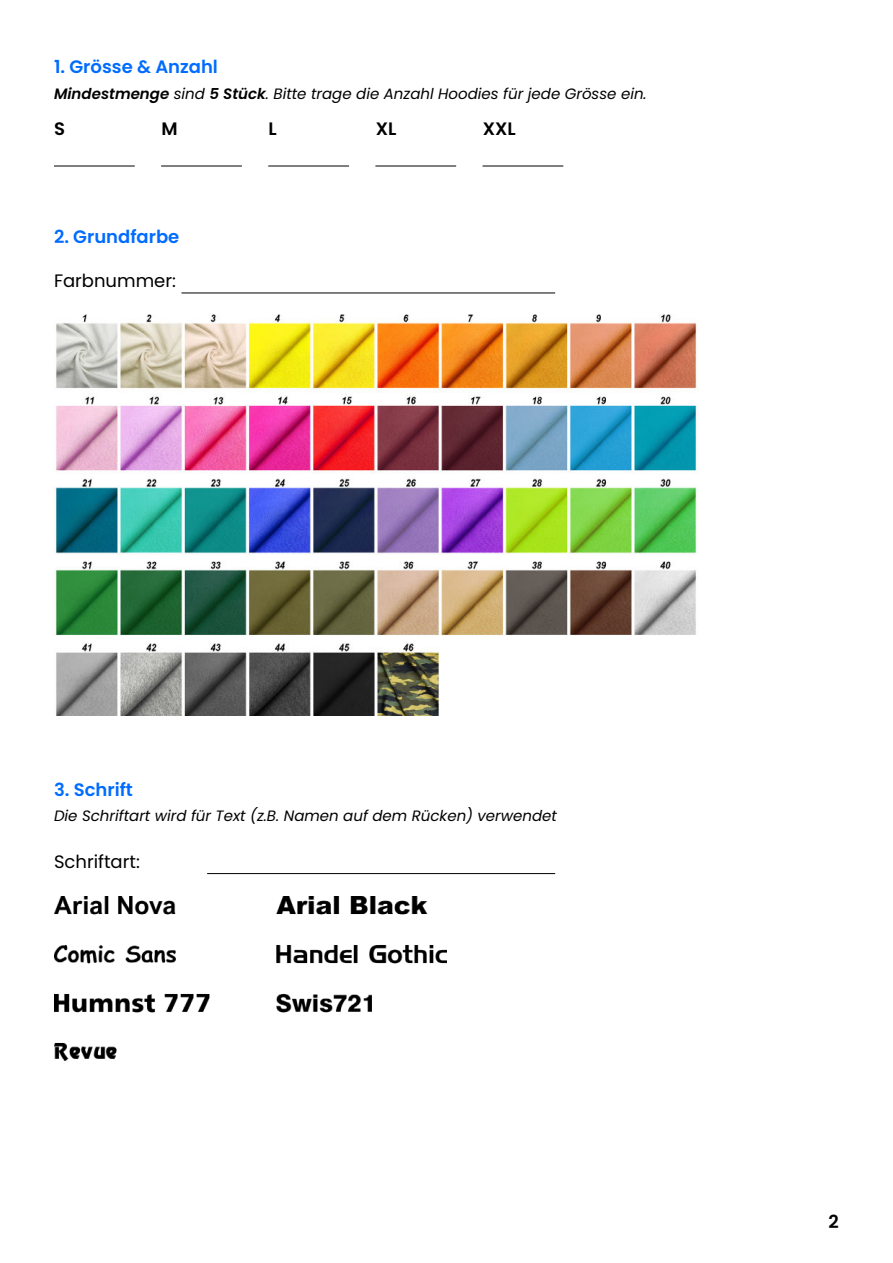
<style>
.page{position:relative;width:893px;height:1263px;background:#fff}
.page>*{position:absolute;margin:0;border:0;box-sizing:border-box;transform-origin:0 0}
.t1{font:600 18px "Poppins";color:#006cff}
.t2{font:18px "Poppins";color:#000}
.t3{font:600 18px "Poppins";color:#000}
.t4{font:italic 15px "Poppins";color:#000}
.s1{font-weight:600}
</style>
<div class="page">
<hr style="left:54px;top:166px;width:81px;height:1px;background:#000">
<hr style="left:161px;top:166px;width:81px;height:1px;background:#000">
<hr style="left:268px;top:166px;width:81px;height:1px;background:#000">
<hr style="left:375px;top:166px;width:81px;height:1px;background:#000">
<hr style="left:483px;top:166px;width:80px;height:1px;background:#000">
<hr style="left:181px;top:293px;width:374px;height:1px;background:#000">
<hr style="left:207px;top:873px;width:348px;height:1px;background:#000">
<img style="left:54px;top:896px;width:392px;height:165px">
<img style="left:53px;top:314px;width:646px;height:401px">
<p class="t1" style="left:54px;top:56px;width:165px">1. Grösse &amp; Anzahl</p>
<p class="t4" style="left:54px;top:85px;width:594px"><span class="s1">Mindestmenge</span> sind <span class="s1">5 Stück</span>. Bitte trage die Anzahl Hoodies für jede Grösse ein.</p>
<p class="t3" style="left:54px;top:118px;width:12px">S</p>
<p class="t3" style="left:161px;top:118px;width:18px">M</p>
<p class="t3" style="left:269px;top:118px;width:10px">L</p>
<p class="t3" style="left:376px;top:118px;width:22px">XL</p>
<p class="t3" style="left:483px;top:118px;width:34px">XXL</p>
<p class="t1" style="left:54px;top:226px;width:127px">2. Grundfarbe</p>
<p class="t2" style="left:54px;top:270px;width:123px">Farbnummer:</p>
<p class="t1" style="left:54px;top:779px;width:80px">3. Schrift</p>
<p class="t4" style="left:54px;top:807px;width:504px">Die Schriftart wird für Text (z.B. Namen auf dem Rücken) verwendet</p>
<p class="t2" style="left:54px;top:851px;width:87px">Schriftart:</p>
<p class="t3" style="left:829px;top:1211px;width:12px">2</p>
</div>
